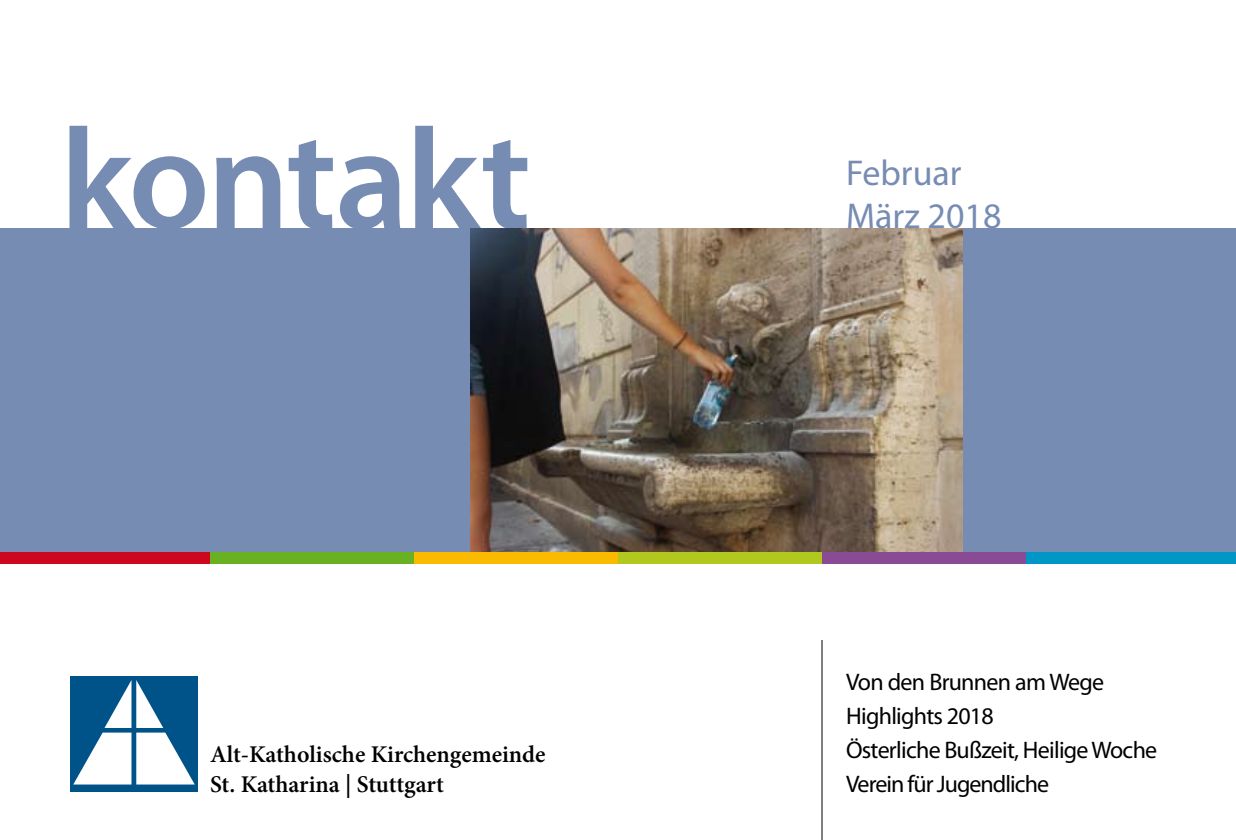
<style>
.page{position:relative;width:1236px;height:840px;background:#fff}
.page>*{position:absolute;margin:0;border:0;box-sizing:border-box;transform-origin:0 0}
.t1{font:600 144px "Myriad Pro";letter-spacing:-.02em;color:#778cb2}
.t2{font:36px/43.2px "Myriad Pro";color:#778cb2}
.t3{font:24px/34px "Myriad Pro";letter-spacing:-.03em;color:#000}
.t4{font:600 24px/30px "Minion Pro";letter-spacing:-.005em;color:#000}
</style>
<div class="page">
<div style="left:0;top:228px;width:1236px;height:332px;background:#778cb2"></div>
<img style="left:470px;top:228px;width:492px;height:324px">
<div style="left:1026px;top:552px;width:210px;height:12px;background:#0097c6"></div>
<div style="left:822px;top:552px;width:204px;height:12px;background:#894b94"></div>
<div style="left:618px;top:552px;width:204px;height:12px;background:#b1c91f"></div>
<div style="left:414px;top:552px;width:204px;height:12px;background:#faba00"></div>
<div style="left:210px;top:552px;width:204px;height:12px;background:#6ab023"></div>
<div style="left:0;top:552px;width:210px;height:12px;background:#cd071e"></div>
<hr style="left:822px;top:640px;width:1px;height:200px;background:#000">
<div style="left:70px;top:676px;width:128px;height:116px;background:#005388"></div>
<svg style="left:73px;top:680px;width:122px;height:105px"></svg>
<h1 class="t1" style="left:60px;top:88px;width:473px">kontakt</h1>
<p class="t4" style="left:210px;top:739px;width:337px">Alt-Katholische Kirchengemeinde<br>St. Katharina | Stuttgart</p>
<h2 class="t2" style="left:846px;top:151px;width:157px">Februar<br>März 2018</h2>
<p class="t3" style="left:846px;top:665px;width:313px">Von den Brunnen am Wege<br>Highlights 2018<br>Österliche Bußzeit, Heilige Woche<br>Verein für Jugendliche</p>
</div>
